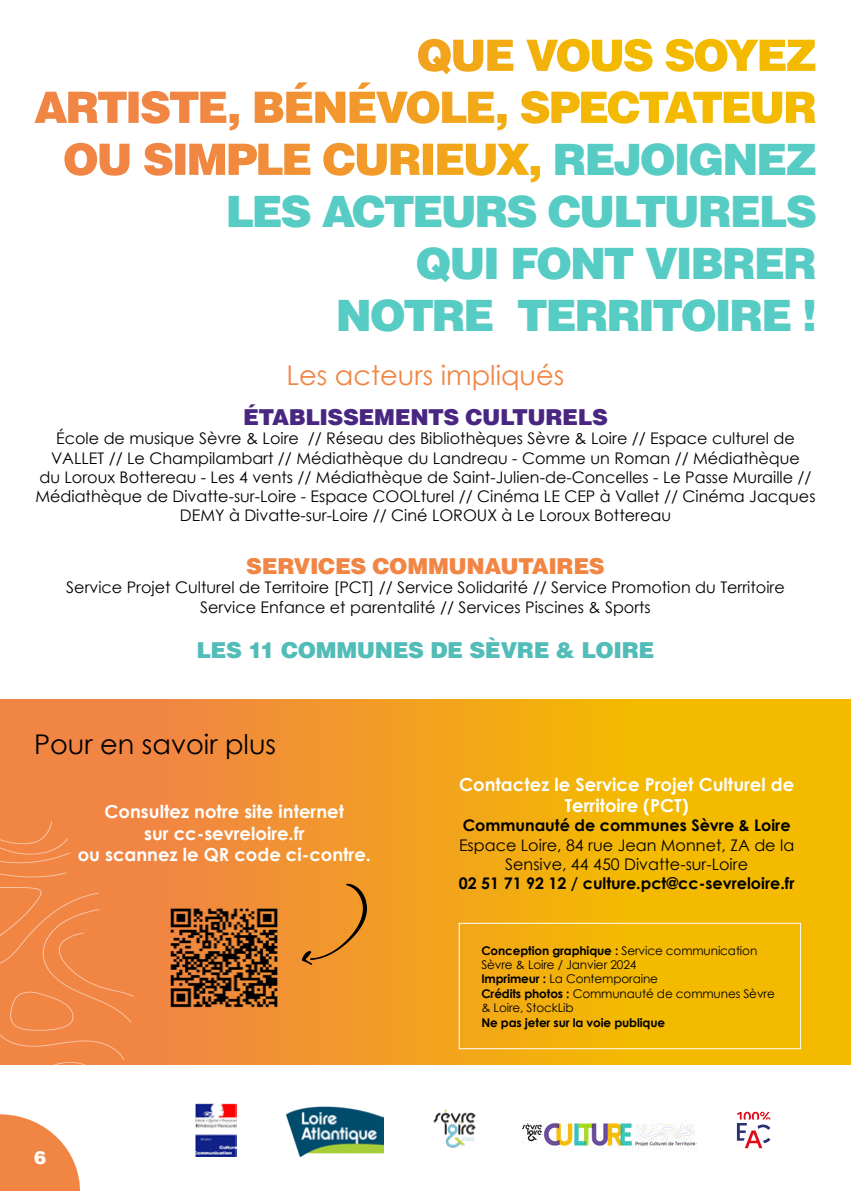
<style>
.page{position:relative;width:851px;height:1191px;background:#fff}
.page>*{position:absolute;margin:0;border:0;box-sizing:border-box;transform-origin:0 0}
.t1{font:900 43.4px/52px "Helvetica LT";letter-spacing:-.055em;color:#57ccc4;text-align:right}
.t2{font:27.2px "Century Gothic";color:#f18544}
.t3{font:27.2px "Century Gothic";color:#000}
.t4{font:900 22px "Helvetica LT";letter-spacing:-.02em;color:#51bcb8}
.t5{font:900 22px "Helvetica LT";letter-spacing:-.02em;color:#482682}
.t6{font:900 22px "Helvetica LT";letter-spacing:-.02em;color:#f18544}
.t7{font:700 18px/21.6px "Century Gothic";color:#fff;text-align:center}
.t8{font:900 18px "Helvetica LT";color:#fff}
.t9{font:16px/19.2px "Century Gothic";color:#000;text-align:center}
.t10{font:700 16px "Century Gothic";color:#000}
.t11{font:12px/14.4px "Century Gothic";letter-spacing:-.01em;color:#000}
.t12{font:700 12px "Century Gothic";letter-spacing:-.01em;color:#000}
.s1{color:#fff}
.s2{font-weight:700}
</style>
<div class="page">
<div style="left:0;top:699px;width:850px;height:365px;background:linear-gradient(to right,#f17d4e,#f3c400)"></div>
<svg style="left:0;top:839px;width:134px;height:352px"></svg>
<img style="left:165px;top:903px;width:117px;height:108px">
<svg style="left:301px;top:883px;width:66px;height:82px;background:#e18c29"></svg>
<img style="left:286px;top:1106px;width:97px;height:50px">
<img style="left:195px;top:1103px;width:41px;height:53px">
<img style="left:522px;top:1120px;width:174px;height:31px">
<svg style="left:736px;top:1111px;width:34px;height:37px"></svg>
<img style="left:433px;top:1109px;width:43px;height:39px">
<div style="left:458px;top:922px;width:343px;height:127px;border:1px solid #fff"></div>
<h1 class="t1" style="left:34px;top:28px;width:784px"><span class="s1">QUE VOUS SOYEZ<br>ARTISTE, BÉNÉVOLE, SPECTATEUR<br>OU SIMPLE CURIEUX,</span> REJOIGNEZ<br>LES ACTEURS CULTURELS<br>QUI FONT VIBRER<br>NOTRE TERRITOIRE !</h1>
<h2 class="t2" style="left:286px;top:364px;width:279px">Les acteurs impliqués</h2>
<h3 class="t5" style="left:243px;top:405px;width:366px">ÉTABLISSEMENTS CULTURELS</h3>
<p class="t9" style="left:35px;top:430px;width:781px">École de musique Sèvre &amp; Loire // Réseau des Bibliothèques Sèvre &amp; Loire // Espace culturel de VALLET // Le Champilambart // Médiathèque du Landreau - Comme un Roman // Médiathèque<br>du Loroux Bottereau - Les 4 vents // Médiathèque de Saint-Julien-de-Concelles - Le Passe Muraille // Médiathèque de Divatte-sur-Loire - Espace COOLturel // Cinéma LE CEP à Vallet // Cinéma Jacques DEMY à Divatte-sur-Loire // Ciné LOROUX à Le Loroux Bottereau</p>
<h3 class="t6" style="left:246px;top:553px;width:360px">SERVICES COMMUNAUTAIRES</h3>
<p class="t9" style="left:66px;top:579px;width:719px">Service Projet Culturel de Territoire [PCT] // Service Solidarité // Service Promotion du Territoire<br>Service Enfance et parentalité // Services Piscines &amp; Sports</p>
<h3 class="t4" style="left:197px;top:637px;width:459px">LES 11 COMMUNES DE SÈVRE &amp; LOIRE</h3>
<h2 class="t3" style="left:34px;top:732px;width:243px">Pour en savoir plus</h2>
<p class="t7" style="left:78px;top:802px;width:295px">Consultez notre site internet<br>sur cc-sevreloire.fr<br>ou scannez le QR code ci-contre.</p>
<p class="t8" style="left:34px;top:1147px;width:14px">6</p>
<p class="t7" style="left:459px;top:774px;width:336px">Contactez le Service Projet Culturel de<br>Territoire (PCT)</p>
<p class="t10" style="left:462px;top:818px;width:329px">Communauté de communes Sèvre &amp; Loire</p>
<p class="t9" style="left:459px;top:836px;width:336px">Espace Loire, 84 rue Jean Monnet, ZA de la<br>Sensive, 44 450 Divatte-sur-Loire</p>
<p class="t10" style="left:459px;top:876px;width:337px">02 51 71 92 12 / culture.pct@cc-sevreloire.fr</p>
<p class="t11" style="left:481px;top:944px;width:295px"><span class="s2">Conception graphique :</span> Service communication Sèvre &amp; Loire / Janvier 2024<br><span class="s2">Imprimeur :</span> La Contemporaine<br><span class="s2">Crédits photos :</span> Communauté de communes Sèvre &amp; Loire, StockLib</p>
<p class="t12" style="left:481px;top:1016px;width:185px">Ne pas jeter sur la voie publique</p>
</div>
